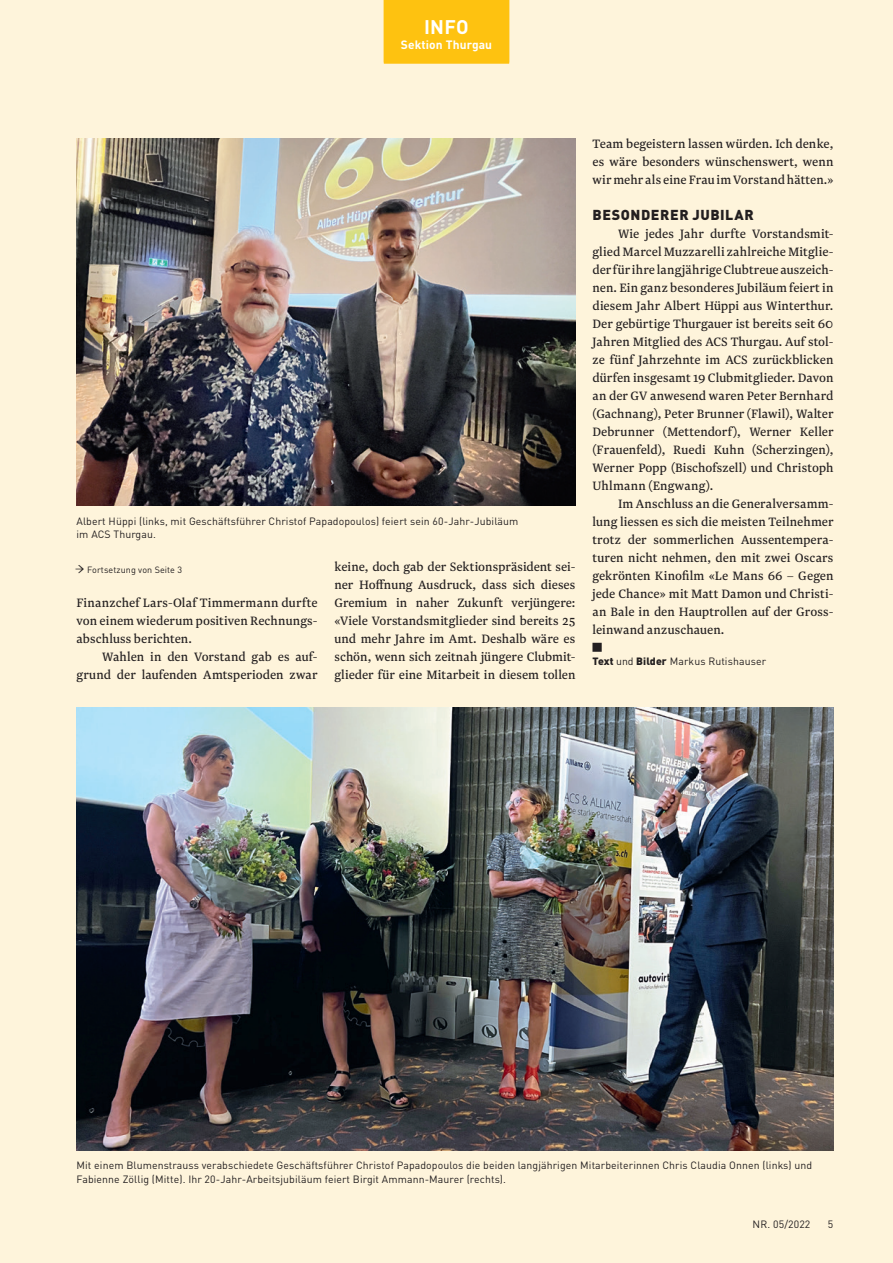
<style>
.page{position:relative;width:893px;height:1263px;background:#fef4db}
.page>*{position:absolute;margin:0;border:0;box-sizing:border-box;transform-origin:0 0}
.Spitzmarke_Rubrik{font:700 19.5px "DIN Pro";color:#fff}
.Lauftext_Newzald_9_5{font:14.25px/18px "Newzald";letter-spacing:.005em;color:#231f20;text-align:justify}
.neuer_ZT{font:900 14.25px "DIN Pro";letter-spacing:.04em;color:#231f20}
.Spitzmarke_Sektion{font:700 12px "DIN Pro";letter-spacing:.01em;color:#fff}
.Legende_DIN-Regular{font:10.5px/13.5px "DIN Pro";letter-spacing:.01em;color:#231f20}
.Lauftext_Newzald_9pt{font:9px "DIN Pro";letter-spacing:.01em;color:#231f20}
.s1{font-family:"Newzald";font-size:13.5px}
.s2{font-weight:900}
</style>
<div class="page">
<div style="left:384px;top:0;width:125px;height:62px;background:#fec210"></div>
<img style="left:77px;top:139px;width:498px;height:367px">
<img style="left:77px;top:708px;width:756px;height:443px">
<div style="left:592px;top:643px;width:10px;height:9px;background:#231f20"></div>
<p class="Spitzmarke_Rubrik" style="left:430px;top:11px;width:38px">NFO</p>
<p class="Spitzmarke_Sektion" style="left:401px;top:35px;width:93px">Sektion Thurgau</p>
<p class="Spitzmarke_Rubrik" style="left:424px;top:11px;width:19px">Inf</p>
<p class="Legende_DIN-Regular" style="left:77px;top:513px;width:443px">Albert Hüppi (links, mit Geschäftsführer Christof Papadopoulos) feiert sein 60-Jahr-Jubiläum im ACS Thurgau.</p>
<p class="Lauftext_Newzald_9pt" style="left:75px;top:562px;width:109px"><span class="s1">-&gt;</span> Fortsetzung von Seite 3</p>
<p class="Lauftext_Newzald_9_5" style="left:77px;top:593px;width:242px">Finanzchef Lars-Olaf Timmermann durfte von einem wiederum positiven Rechnungs&shy;abschluss berichten.</p>
<p class="Lauftext_Newzald_9_5" style="left:77px;top:647px;width:242px;text-align:right">Wahlen in den Vorstand gab es auf&shy;grund der laufenden Amtsperioden zwar</p>
<p class="Lauftext_Newzald_9_5" style="left:334px;top:557px;width:242px">keine, doch gab der Sektionspräsident sei&shy;ner Hoffnung Ausdruck, dass sich dieses Gremium in naher Zukunft verjüngere: «Viele Vorstandsmitglieder sind bereits 25 und mehr Jahre im Amt. Deshalb wäre es schön, wenn sich zeitnah jüngere Clubmit&shy;glieder für eine Mitarbeit in diesem tollen</p>
<p class="Lauftext_Newzald_9_5" style="left:592px;top:134px;width:242px">Team begeistern lassen würden. Ich denke, es wäre besonders wünschenswert, wenn wir mehr als eine Frau im Vorstand hätten.»</p>
<p class="neuer_ZT" style="left:593px;top:202px;width:163px">BESONDERER JUBILAR</p>
<p class="Lauftext_Newzald_9_5" style="left:592px;top:224px;width:242px;text-indent:26px">Wie jedes Jahr durfte Vorstandsmit&shy;glied Marcel Muzzarelli zahlreiche Mitglie&shy;der für ihre langjährige Clubtreue auszeich&shy;nen. Ein ganz besonderes Jubiläum feiert in diesem Jahr Albert Hüppi aus Winterthur.<br>Der gebürtige Thurgauer ist bereits seit 60<br>Jahren Mitglied des ACS Thurgau. Auf stol&shy;ze fünf Jahrzehnte im ACS zurückblicken dürfen insgesamt 19 Clubmitglieder. Davon an der GV anwesend waren Peter Bernhard (Gachnang), Peter Brunner (Flawil), Walter Debrunner (Mettendorf), Werner Keller (Frauenfeld), Ruedi Kuhn (Scherzingen), Werner Popp (Bischofszell) und Christoph Uhlmann (Engwang).</p>
<p class="Lauftext_Newzald_9_5" style="left:592px;top:494px;width:242px;text-indent:26px">Im Anschluss an die Generalversamm&shy;lung liessen es sich die meisten Teilnehmer trotz der sommerlichen Aussentempera&shy;turen nicht nehmen, den mit zwei Oscars gekrönten Kinofilm «Le Mans 66 – Gegen jede Chance» mit Matt Damon und Christi&shy;an Bale in den Hauptrollen auf der Gross&shy;leinwand anzuschauen.</p>
<p class="Legende_DIN-Regular" style="left:592px;top:654px;width:175px"><span class="s2">Text</span> und <span class="s2">Bilder</span> Markus Rutishauser</p>
<p class="Legende_DIN-Regular" style="left:77px;top:1158px;width:737px">Mit einem Blumenstrauss verabschiedete Geschäftsführer Christof Papadopoulos die beiden langjährigen Mitarbeiterinnen Chris Claudia Onnen (links) und<br>Fabienne Zöllig (Mitte). Ihr 20-Jahr-Arbeitsjubiläum feiert Birgit Ammann-Maurer (rechts).</p>
<p class="Legende_DIN-Regular" style="left:753px;top:1216px;width:59px">NR. 05/2022</p>
<p class="Legende_DIN-Regular" style="left:828px;top:1216px;width:7px">5</p>
</div>
